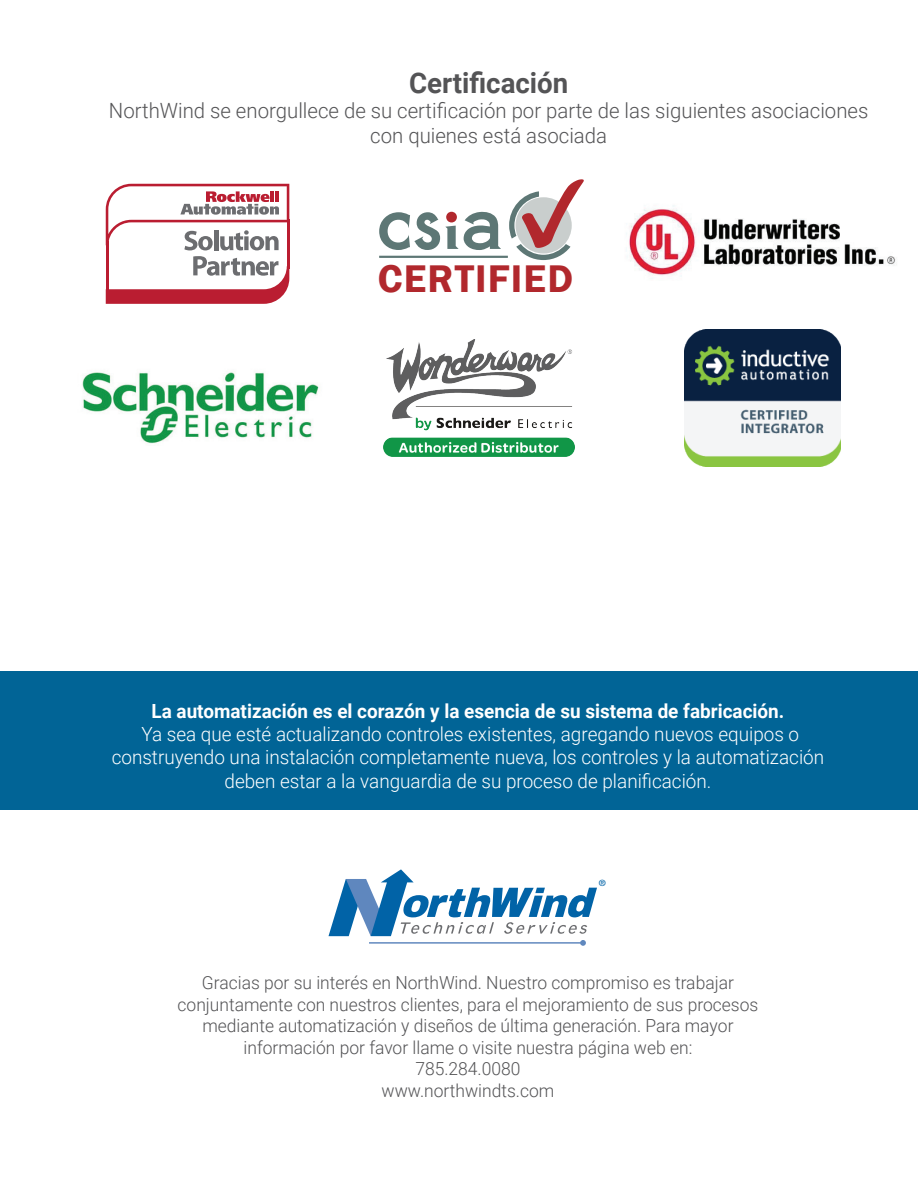
<style>
.page{position:relative;width:918px;height:1188px;background:#fff}
.page>*{position:absolute;margin:0;border:0;box-sizing:border-box;transform-origin:0 0}
.t1{font:600 39.6px "Franklin Gothic";letter-spacing:.03em;color:#b1282d}
.t2{font:700 28.5px "Roboto";color:#545456}
.t3{font:300 21px/25.2px "Roboto";color:#545456;text-align:center}
.t4{font:300 19.5px/23.4px "Roboto";color:#fff;text-align:center}
.t5{font:700 19.5px "Roboto";color:#fff}
.t6{font:300 18px/21.6px "Roboto";color:#545456;text-align:center}
.t7{font:8.85px "Spartan LT Std Book Class";color:#0163a7}
</style>
<div class="page">
<div style="left:0;top:671px;width:918px;height:138px;background:#016496"></div>
<svg style="left:329px;top:869px;width:268px;height:77px"></svg>
<svg style="left:106px;top:184px;width:183px;height:120px"></svg>
<svg style="left:379px;top:211px;width:122px;height:39px"></svg>
<svg style="left:509px;top:179px;width:75px;height:81px"></svg>
<hr style="left:379px;top:256px;width:129px;height:2px;background:#5d7775">
<img style="left:383px;top:339px;width:191px;height:118px">
<img style="left:684px;top:329px;width:156px;height:137px">
<img style="left:82px;top:372px;width:237px;height:72px">
<img style="left:626px;top:205px;width:270px;height:74px">
<h2 class="t2" style="left:409px;top:63px;width:161px">Certificación</h2>
<p class="t3" style="left:109px;top:97px;width:761px">NorthWind se enorgullece de su certificación por parte de las siguientes asociaciones con quienes está asociada</p>
<h1 class="t1" style="left:378px;top:255px;width:197px">CERTIFIED</h1>
<p class="t5" style="left:152px;top:697px;width:634px">La automatización es el corazón y la esencia de su sistema de fabricación.</p>
<p class="t4" style="left:112px;top:722px;width:714px">Ya sea que esté actualizando controles existentes, agregando nuevos equipos o construyendo una instalación completamente nueva, los controles y la automatización deben estar a la vanguardia de su proceso de planificación.</p>
<p class="t7" style="left:599px;top:877px;width:9px">®</p>
<p class="t6" style="left:178px;top:971px;width:582px">Gracias por su interés en NorthWind. Nuestro compromiso es trabajar conjuntamente con nuestros clientes, para el mejoramiento de sus procesos mediante automatización y diseños de última generación. Para mayor información por favor llame o visite nuestra página web en:<br>785.284.0080<br>www.northwindts.com</p>
</div>
